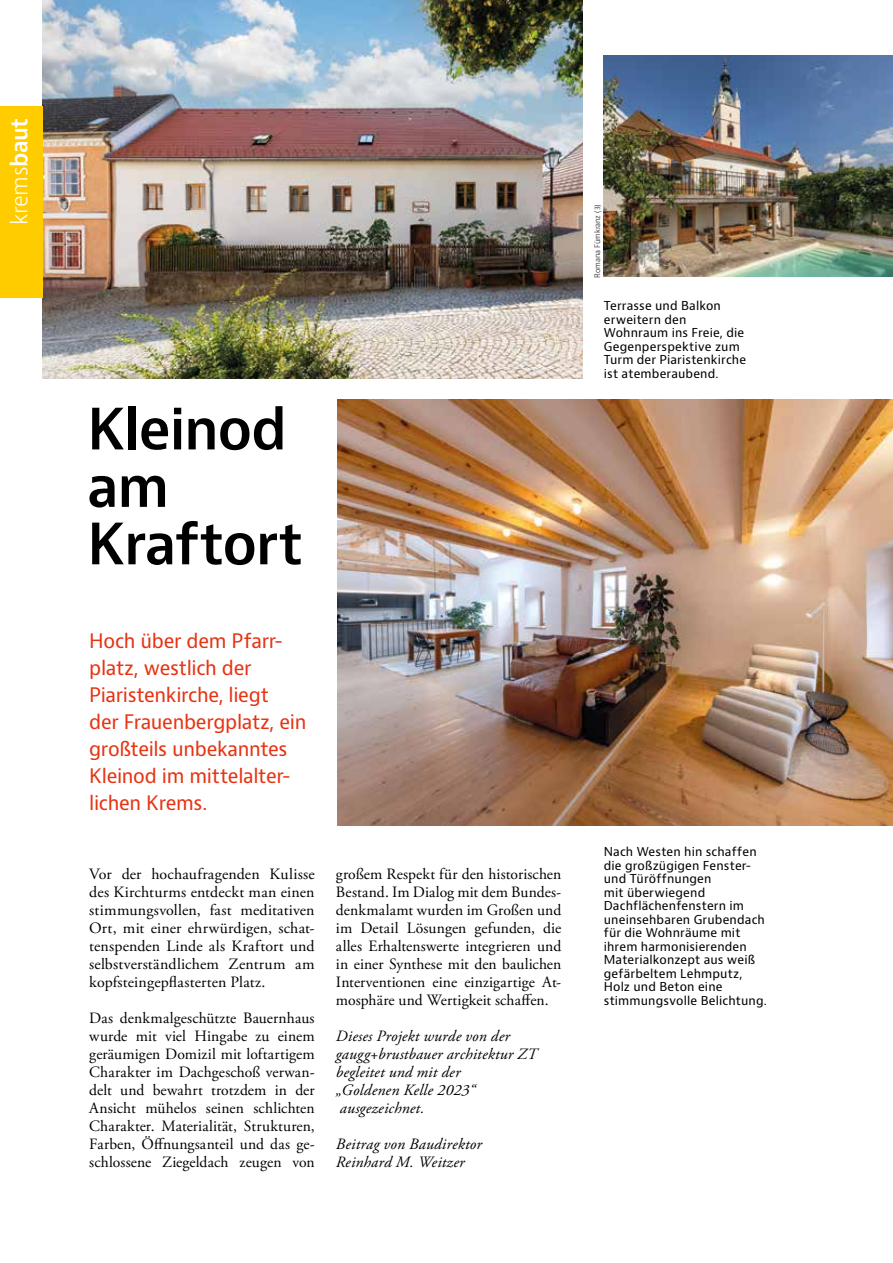
<style>
.page{position:relative;width:893px;height:1263px;background:#fff}
.page>*{position:absolute;margin:0;border:0;box-sizing:border-box;transform-origin:0 0}
.t1{font:600 55.5px/57.4px "Bernino Sans";letter-spacing:-.025em;color:#000}
.t2{font:300 22.5px "Bernino Sans";letter-spacing:-.02em;color:#fff}
.t3{font:19.5px/27px "Bernino Sans";letter-spacing:-.02em;color:#e63312}
.t4{font:15.75px/18px "Adobe Garamond Pro";letter-spacing:.005em;color:#000;text-align:justify}
.t5{font:italic 15.75px/18px "Adobe Garamond Pro";letter-spacing:.01em;color:#000}
.t6{font:12px/13.5px "Bernino Sans";letter-spacing:.01em;color:#000}
.t7{font:300 7.5px "Bernino Sans";letter-spacing:-.01em;color:#000}
.s1{font-weight:600}
</style>
<div class="page">
<img style="left:338px;top:400px;width:555px;height:425px">
<img style="left:43px;top:0;width:540px;height:378px">
<div style="left:0;top:106px;width:43px;height:191px;background:#fc0"></div>
<img style="left:604px;top:55px;width:289px;height:221px">
<h2 class="t2" style="left:4px;top:225px;width:109px;rotate:-90deg">krems<span class="s1">baut</span></h2>
<h1 class="t1" style="left:87px;top:402px;width:218px">Kleinod am<br>Kraftort</h1>
<p class="t3" style="left:89px;top:628px;width:219px">Hoch über dem Pfarr&shy;platz, westlich der<br>Piaristenkirche, liegt<br>der Frauenbergplatz, ein großteils unbekanntes<br>Kleinod im mittelalter&shy;lichen Krems.</p>
<p class="t4" style="left:89px;top:866px;width:227px">Vor der hochaufragenden Kulisse des Kirchturms entdeckt man einen stimmungsvollen, fast meditativen Ort, mit einer ehrwürdigen, schat&shy;tenspenden Linde als Kraftort und selbstverständlichem Zentrum am kopfsteingepflasterten Platz.</p>
<p class="t4" style="left:89px;top:1010px;width:227px">Das denkmalgeschützte Bauernhaus wurde mit viel Hingabe zu einem geräumigen Domizil mit loftartigem Charakter im Dachgeschoß verwan&shy;delt und bewahrt trotzdem in der Ansicht mühelos seinen schlichten Charakter. Materialität, Strukturen, Farben, Öffnungsanteil und das ge&shy;schlossene Ziegeldach zeugen von</p>
<p class="t4" style="left:336px;top:866px;width:227px">großem Respekt für den historischen Bestand. Im Dialog mit dem Bundes&shy;denkmalamt wurden im Großen und im Detail Lösungen gefunden, die alles Erhaltenswerte integrieren und in einer Synthese mit den baulichen Interventionen eine einzigartige At&shy;mosphäre und Wertigkeit schaffen.</p>
<p class="t5" style="left:336px;top:1028px;width:203px">Dieses Projekt wurde von der gaugg+brustbauer architektur ZT begleitet und mit der<br>„Goldenen Kelle 2023“ ausgezeichnet.</p>
<p class="t5" style="left:336px;top:1136px;width:147px">Beitrag von Baudirektor<br>Reinhard M. Weitzer</p>
<p class="t7" style="left:592px;top:278px;width:75px;rotate:-90deg">Romana Fürnkranz (3)</p>
<p class="t6" style="left:604px;top:299px;width:144px">Terrasse und Balkon erweitern den<br>Wohnraum ins Freie, die<br>Gegenperspektive zum<br>Turm der Piaristenkirche ist atemberaubend.</p>
<p class="t6" style="left:604px;top:845px;width:165px">Nach Westen hin schaffen die großzügigen Fenster&shy;und Türöffnungen<br>mit überwiegend<br>Dachflächenfenstern im uneinsehbaren Grubendach für die Wohnräume mit ihrem harmonisierenden<br>Materialkonzept aus weiß gefärbeltem Lehmputz,<br>Holz und Beton eine stimmungsvolle Belichtung.</p>
</div>
